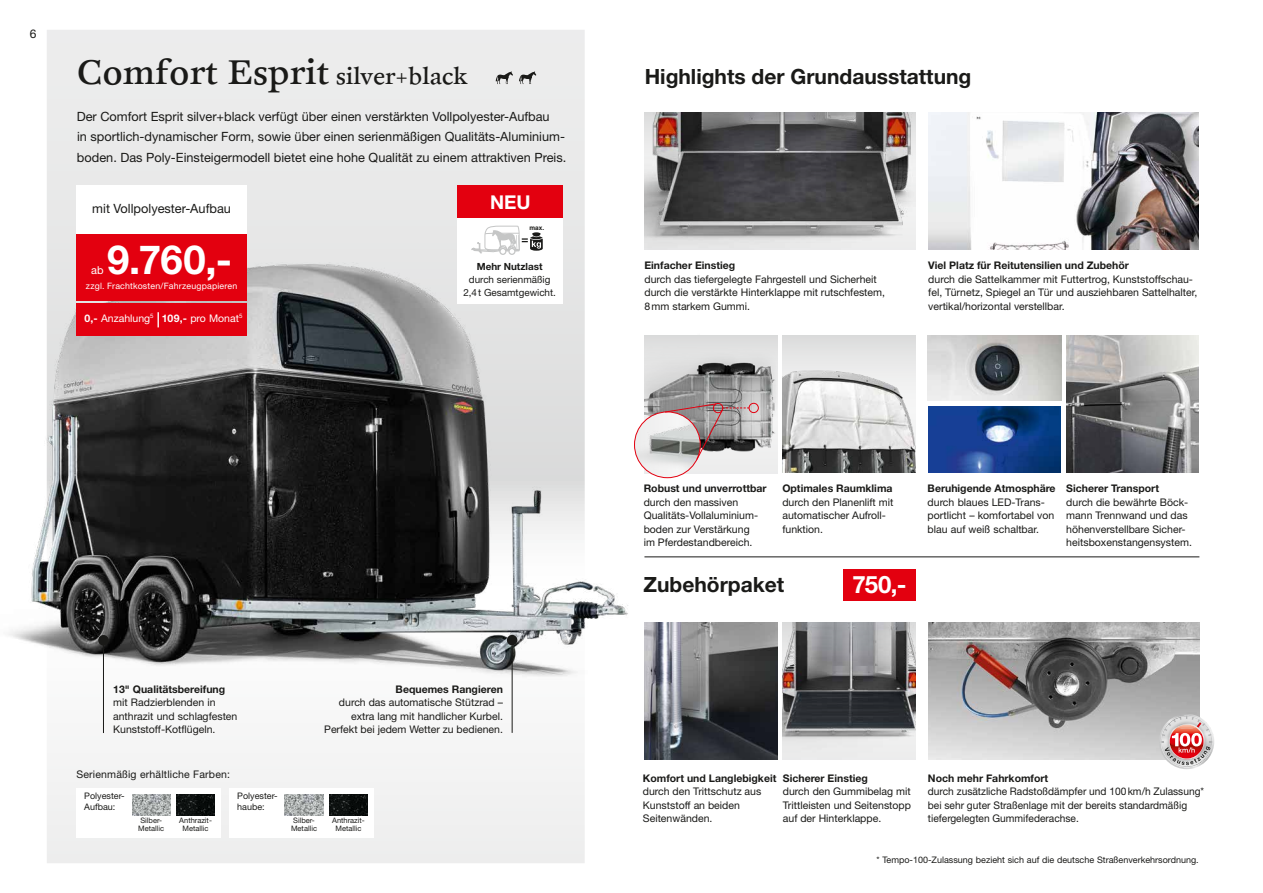
<style>
.page{position:relative;width:1263px;height:893px;background:#fff}
.page>*{position:absolute;margin:0;border:0;box-sizing:border-box;transform-origin:0 0}
.t1{font:700 40.2px "Helvetica Neue LT Std";color:#fff}
.t2{font:36px "Clifford Six Offc";color:#1a1a18}
.t3{font:700 24px "Helvetica Neue LT Std";color:#fff}
.t4{font:700 21px "Helvetica Neue LT Std";color:#1a1a18}
.t5{font:700 19.05px "Helvetica Neue LT Std";color:#fff}
.t6{font:12.75px/20.2px "Helvetica Neue LT Std";color:#1a1a18}
.t7{font:12px "Helvetica Neue LT Std";color:#1a1a18}
.t8{font:10.95px "Helvetica Neue LT Std";color:#fff}
.t9{font:10.5px/13.5px "Helvetica Neue LT Std";color:#1a1a18}
.t10{font:700 10.5px "Helvetica Neue LT Std";color:#1a1a18}
.t11{font:10.5px "Helvetica Neue LT Std";color:#fff}
.t12{font:9.9px/12.8px "Helvetica Neue LT Std";color:#1a1a18;text-align:center}
.t13{font:700 9.9px "Helvetica Neue LT Std";color:#1a1a18}
.t14{font:9px/10.5px "Helvetica Neue LT Std";color:#1a1a18}
.t15{font:8.85px "Helvetica Neue LT Std";letter-spacing:.025em;color:#fff}
.t16{font:7.5px/7.8px "Helvetica Neue LT Std";color:#1a1a18}
.t17{font:700 6.45px "Helvetica";color:#1a1a18}
.s1{font-size:24px}
.s2{font-weight:700}
</style>
<div class="page">
<svg style="left:47px;top:30px;width:538px;height:833px"></svg>
<img style="left:1066px;top:335px;width:133px;height:137px">
<img style="left:928px;top:336px;width:133px;height:65px">
<img style="left:783px;top:335px;width:132px;height:137px">
<img style="left:8px;top:254px;width:692px;height:462px">
<img style="left:928px;top:112px;width:271px;height:137px">
<img style="left:783px;top:622px;width:132px;height:137px">
<img style="left:644px;top:622px;width:133px;height:137px">
<hr style="left:644px;top:557px;width:555px;height:1px;background:#1a1a18">
<img style="left:928px;top:407px;width:133px;height:65px">
<img style="left:645px;top:335px;width:132px;height:138px">
<img style="left:634px;top:412px;width:66px;height:66px;border-radius:33px">
<img style="left:928px;top:622px;width:271px;height:137px">
<svg style="left:1158px;top:714px;width:56px;height:55px"></svg>
<img style="left:644px;top:112px;width:271px;height:137px">
<div style="left:749px;top:403px;width:10px;height:10px;border:1px solid #e3000f;border-radius:50%"></div>
<svg style="left:664px;top:403px;width:85px;height:57px;background:#a09797"></svg>
<div style="left:77px;top:788px;width:144px;height:50px;background:#fff"></div>
<div style="left:230px;top:788px;width:144px;height:50px;background:#fff"></div>
<img style="left:329px;top:794px;width:39px;height:22px">
<img style="left:285px;top:794px;width:38px;height:22px">
<img style="left:176px;top:794px;width:39px;height:22px">
<img style="left:132px;top:794px;width:38px;height:22px">
<svg style="left:496px;top:71px;width:17px;height:13px"></svg>
<svg style="left:519px;top:71px;width:17px;height:13px"></svg>
<hr style="left:103px;top:640px;width:1px;height:93px;background:#1a1a18">
<div style="left:98px;top:635px;width:11px;height:10px;background:#1a1a18;border-radius:50%"></div>
<hr style="left:512px;top:640px;width:1px;height:93px;background:#1a1a18">
<div style="left:507px;top:635px;width:10px;height:10px;background:#1a1a18;border-radius:50%"></div>
<div style="left:843px;top:569px;width:72px;height:32px;background:#e3000f"></div>
<div style="left:77px;top:303px;width:170px;height:33px;background:#e3000f"></div>
<svg style="left:158px;top:312px;width:1px;height:15px"></svg>
<div style="left:77px;top:185px;width:170px;height:49px;background:#fff"></div>
<div style="left:77px;top:234px;width:170px;height:66px;background:#e3000f"></div>
<div style="left:457px;top:255px;width:105px;height:49px;background:#fff"></div>
<div style="left:457px;top:218px;width:105px;height:37px;background:#fff"></div>
<svg style="left:472px;top:226px;width:71px;height:29px"></svg>
<div style="left:457px;top:185px;width:105px;height:33px;background:#e3000f"></div>
<p class="t7" style="left:30px;top:27px;width:8px">6</p>
<h2 class="t2" style="left:77px;top:53px;width:392px">Comfort Esprit <span class="s1">silver+black</span></h2>
<p class="t6" style="left:77px;top:106px;width:491px">Der Comfort Esprit silver+black verfügt über einen verstärkten Vollpolyester-Aufbau<br>in sportlich-dynamischer Form, sowie über einen serienmäßigen Qualitäts-Aluminium&shy;boden. Das Poly-Einsteigermodell bietet eine hohe Qualität zu einem attraktiven Preis.</p>
<p class="t6" style="left:92px;top:198px;width:140px">mit Vollpolyester-Aufbau</p>
<h1 class="t1" style="left:107px;top:234px;width:127px">9.760,-</h1>
<p class="t15" style="left:86px;top:281px;width:153px">zzgl. Frachtkosten/Fahrzeugpapieren</p>
<p class="t8" style="left:91px;top:263px;width:14px">ab</p>
<p class="t11" style="left:85px;top:312px;width:71px"><span class="s2">0,-</span> Anzahlung<sup>5</sup></p>
<p class="t11" style="left:162px;top:312px;width:82px"><span class="s2">109,-</span> pro Monat<sup>5</sup></p>
<h3 class="t5" style="left:490px;top:191px;width:42px">NEU</h3>
<p class="t17" style="left:529px;top:224px;width:16px">max.</p>
<p class="t13" style="left:477px;top:261px;width:67px">Mehr Nutzlast</p>
<p class="t12" style="left:463px;top:273px;width:94px">durch serienmäßig<br>2,4t Gesamtgewicht.</p>
<p class="t10" style="left:113px;top:682px;width:114px">13" Qualitätsbereifung</p>
<p class="t9" style="left:113px;top:695px;width:126px">mit Radzierblenden in anthrazit und schlagfesten<br>Kunststoff-Kotflügeln.</p>
<p class="t9" style="left:77px;top:767px;width:155px">Serienmäßig erhältliche Farben:</p>
<p class="t14" style="left:84px;top:791px;width:42px">Polyester-<br>Aufbau:</p>
<p class="t14" style="left:237px;top:791px;width:42px">Polyester&shy;haube:</p>
<p class="t16" style="left:138px;top:816px;width:27px">Silber-<br>Metallic</p>
<p class="t16" style="left:179px;top:816px;width:34px;text-align:center">Anthrazit-<br>Metallic</p>
<p class="t10" style="left:396px;top:682px;width:109px">Bequemes Rangieren</p>
<p class="t9" style="left:324px;top:695px;width:180px;text-align:right">durch das automatische Stützrad – extra lang mit handlicher Kurbel.<br>Perfekt bei jedem Wetter zu bedienen.</p>
<p class="t16" style="left:291px;top:816px;width:27px">Silber-<br>Metallic</p>
<p class="t16" style="left:332px;top:816px;width:34px;text-align:center">Anthrazit-<br>Metallic</p>
<h3 class="t4" style="left:645px;top:64px;width:328px">Highlights der Grundausstattung</h3>
<p class="t10" style="left:644px;top:259px;width:92px">Einfacher Einstieg</p>
<p class="t9" style="left:644px;top:272px;width:242px">durch das tiefergelegte Fahrgestell und Sicherheit durch die verstärkte Hinterklappe mit rutschfestem,<br>8mm starkem Gummi.</p>
<p class="t10" style="left:928px;top:259px;width:202px">Viel Platz für Reitutensilien und Zubehör</p>
<p class="t9" style="left:928px;top:272px;width:270px">durch die Sattelkammer mit Futtertrog, Kunststoffschau&shy;fel, Türnetz, Spiegel an Tür und ausziehbaren Sattelhalter, vertikal/horizontal verstellbar.</p>
<p class="t10" style="left:644px;top:482px;width:124px">Robust und unverrottbar</p>
<p class="t9" style="left:644px;top:495px;width:115px">durch den massiven<br>Qualitäts-Vollaluminium&shy;boden zur Verstärkung im Pferdestandbereich.</p>
<p class="t10" style="left:782px;top:482px;width:112px">Optimales Raumklima</p>
<p class="t9" style="left:782px;top:495px;width:113px">durch den Planenlift mit automatischer Aufroll&shy;funktion.</p>
<h3 class="t4" style="left:643px;top:572px;width:142px">Zubehörpaket</h3>
<h3 class="t3" style="left:852px;top:570px;width:55px">750,-</h3>
<p class="t10" style="left:927px;top:482px;width:130px">Beruhigende Atmosphäre</p>
<p class="t9" style="left:927px;top:495px;width:128px">durch blaues LED-Trans&shy;portlicht – komfortabel von blau auf weiß schaltbar.</p>
<p class="t10" style="left:1066px;top:482px;width:94px">Sicherer Transport</p>
<p class="t9" style="left:1066px;top:495px;width:127px">durch die bewährte Böck&shy;mann Trennwand und das höhenverstellbare Sicher&shy;heitsboxenstangensystem.</p>
<p class="t10" style="left:783px;top:771px;width:86px">Sicherer Einstieg</p>
<p class="t9" style="left:783px;top:784px;width:130px;text-align:justify">durch den Gummibelag mit Trittleisten und Seitenstopp auf der Hinterklappe.</p>
<p class="t10" style="left:643px;top:771px;width:135px">Komfort und Langlebigkeit</p>
<p class="t9" style="left:643px;top:784px;width:120px">durch den Trittschutz aus<br>Kunststoff an beiden<br>Seitenwänden.</p>
<p class="t10" style="left:928px;top:771px;width:122px">Noch mehr Fahrkomfort</p>
<p class="t9" style="left:928px;top:784px;width:278px">durch zusätzliche Radstoßdämpfer und 100km/h Zulassung* bei sehr guter Straßenlage mit der bereits standardmäßig tiefergelegten Gummifederachse.</p>
<p class="t14" style="left:876px;top:854px;width:324px">* Tempo-100-Zulassung bezieht sich auf die deutsche Straßenverkehrsordnung.</p>
</div>
